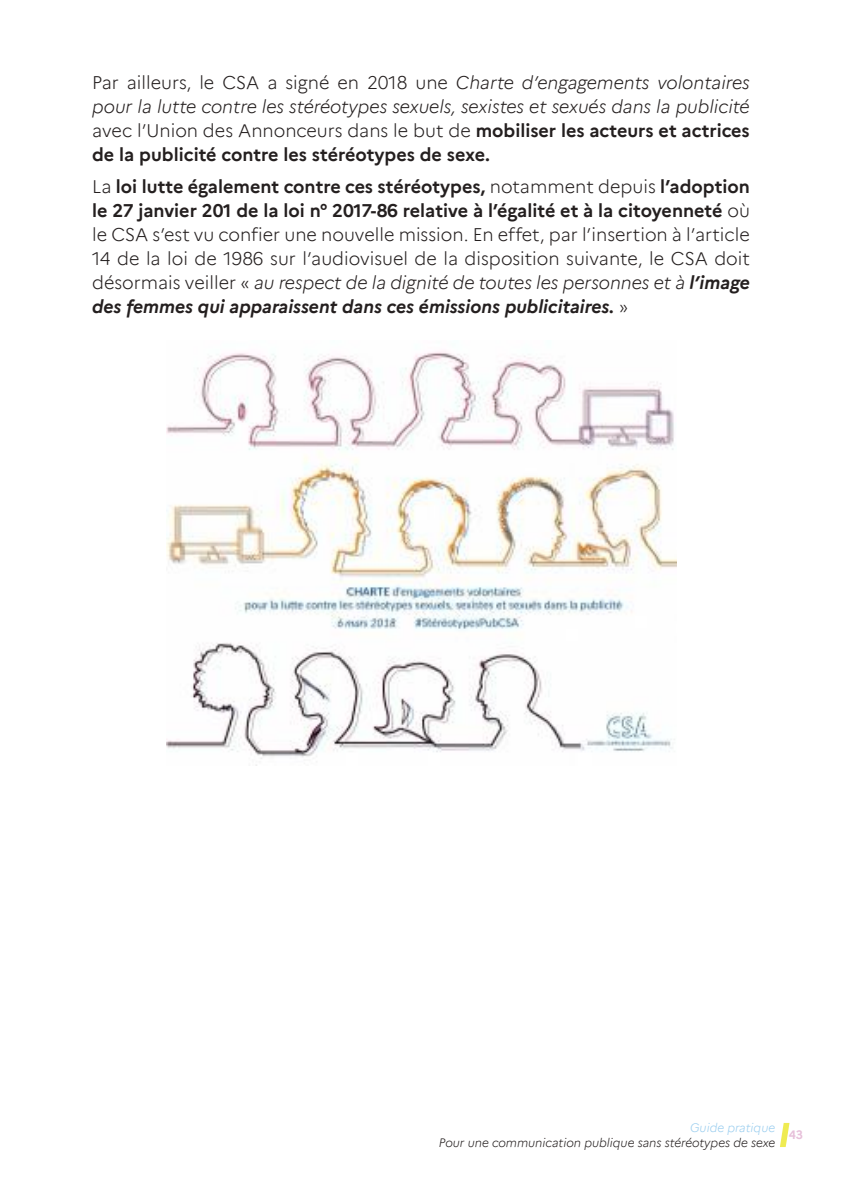
<style>
.page{position:relative;width:842px;height:1191px;background:#fff}
.page>*{position:absolute;margin:0;border:0;box-sizing:border-box;transform-origin:0 0}
.t1{font:300 18px/24px "Marianne";color:#241f1f;text-align:justify}
.t2{font:italic 300 18px/24px "Marianne";color:#241f1f;text-align:justify}
.t3{font:italic 300 12px "Marianne";color:#241f1f}
.t4{font:italic 300 12px "Marianne";color:#9bceef}
.t5{font:700 12px "Marianne";color:#e7c0da}
.s1{font-style:normal}
.s2{font-weight:700;font-style:normal}
.s3{font-weight:700}
.s4{font-style:italic}
.s5{font-weight:700;font-style:italic}
</style>
<div class="page">
<svg style="left:780px;top:1123px;width:9px;height:24px"></svg>
<img style="left:167px;top:351px;width:509px;height:415px">
<p class="t2" style="left:92px;top:69px;width:659px"><span class="s1">Par ailleurs, le CSA a signé en 2018 une</span> Charte d’engagements volontaires pour la lutte contre les stéréotypes sexuels, sexistes et sexués dans la publicité <span class="s1">avec l’Union des Annonceurs dans le but de</span> <span class="s2">mobiliser les acteurs et actrices de la publicité contre les stéréotypes de sexe.</span></p>
<p class="t1" style="left:92px;top:173px;width:659px">La <span class="s3">loi lutte également contre ces stéréotypes,</span> notamment depuis <span class="s3">l’adoption le 27 janvier 201 de la loi n° 2017-86 relative à l’égalité et à la citoyenneté</span> où le CSA s’est vu confier une nouvelle mission. En effet, par l’insertion à l’article 14 de la loi de 1986 sur l’audiovisuel de la disposition suivante, le CSA doit désormais veiller « <span class="s4">au respect de la dignité de toutes les personnes et à</span> <span class="s5">l’image des femmes qui apparaissent dans ces émissions publicitaires.</span> »</p>
<p class="t4" style="left:690px;top:1118px;width:87px">Guide pratique</p>
<p class="t3" style="left:439px;top:1133px;width:338px">Pour une communication publique sans stéréotypes de sexe</p>
<p class="t5" style="left:789px;top:1126px;width:16px">43</p>
</div>
